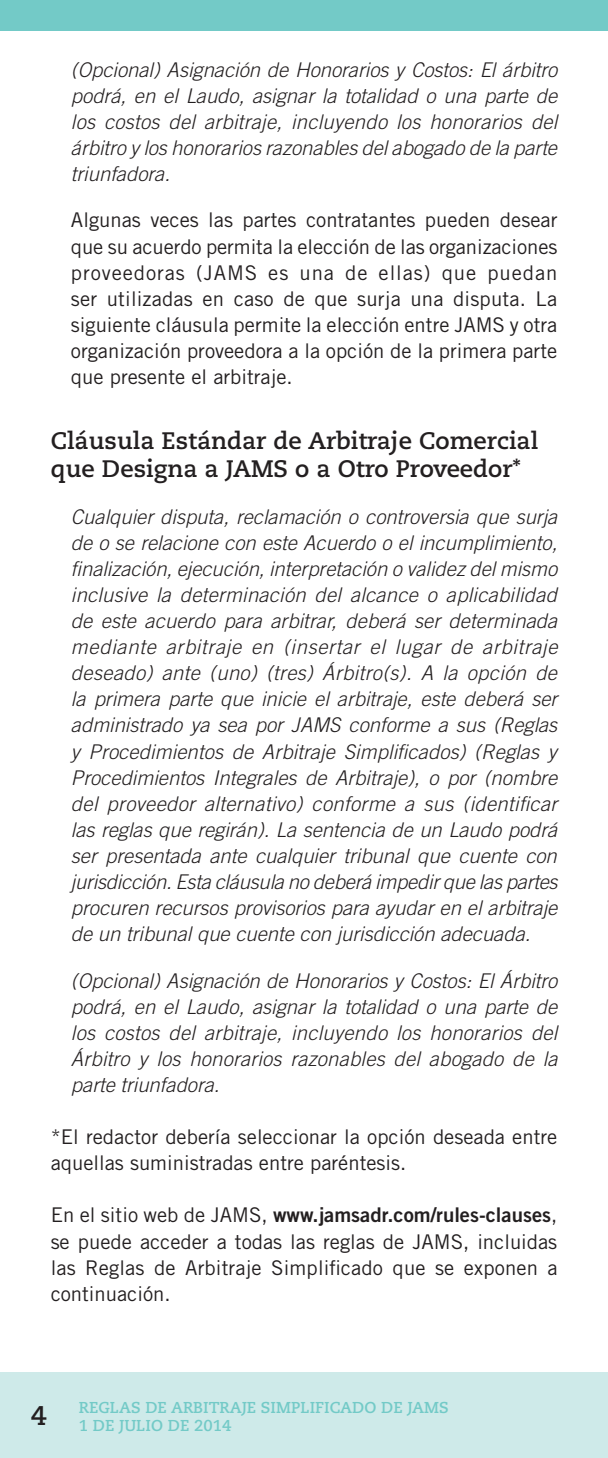
<style>
.page{position:relative;width:608px;height:1458px;background:#fff}
.page>*{position:absolute;margin:0;border:0;box-sizing:border-box;transform-origin:0 0}
.JAMS_Numbered_Heads{font:700 23.85px/28.6px "Caecilia";color:#231f20}
.JAMS_Rules_body_copy{font:italic 300 20.25px/26.1px "Trade Gothic";color:#231f20;text-align:justify}
.JAMS_Rules_body_copy-2{font:20.25px/26.1px "Trade Gothic";color:#231f20;text-align:justify}
.t1{font:700 15.75px/18px "Caecilia";color:#73cac7}
.s1{font-family:"Trade Gothic Bold Two"}
</style>
<div class="page">
<div style="left:0;top:1373px;width:608px;height:85px;background:#ceeae9"></div>
<div style="left:0;top:0;width:608px;height:30px;background:#73cac7"></div>
<p class="JAMS_Rules_body_copy" style="left:71px;top:56px;width:488px">(Opcional) Asignación de Honorarios y Costos: El árbitro podrá, en el Laudo, asignar la totalidad o una parte de los costos del arbitraje, incluyendo los honorarios del árbitro y los honorarios razonables del abogado de la parte triunfadora.</p>
<p class="JAMS_Rules_body_copy-2" style="left:71px;top:207px;width:488px">Algunas veces las partes contratantes pueden desear que su acuerdo permita la elección de las organizaciones proveedoras (JAMS es una de ellas) que puedan ser utilizadas en caso de que surja una disputa. La siguiente cláusula permite la elección entre JAMS y otra organización proveedora a la opción de la primera parte que presente el arbitraje.</p>
<p class="JAMS_Numbered_Heads" style="left:51px;top:426px;width:489px">Cláusula Estándar de Arbitraje Comercial que Designa a JAMS o a Otro Proveedor*</p>
<p class="JAMS_Rules_body_copy" style="left:71px;top:503px;width:488px">Cualquier disputa, reclamación o controversia que surja de o se relacione con este Acuerdo o el incumplimiento, finalización, ejecución, interpretación o validez del mismo inclusive la determinación del alcance o aplicabilidad de este acuerdo para arbitrar, deberá ser determinada mediante arbitraje en (insertar el lugar de arbitraje deseado) ante (uno) (tres) Árbitro(s). A la opción de la primera parte que inicie el arbitraje, este deberá ser administrado ya sea por JAMS conforme a sus (Reglas y Procedimientos de Arbitraje Simplificados) (Reglas y Procedimientos Integrales de Arbitraje), o por (nombre del proveedor alternativo) conforme a sus (identificar las reglas que regirán). La sentencia de un Laudo podrá ser presentada ante cualquier tribunal que cuente con jurisdicción. Esta cláusula no deberá impedir que las partes procuren recursos provisorios para ayudar en el arbitraje de un tribunal que cuente con jurisdicción adecuada.</p>
<p class="JAMS_Rules_body_copy" style="left:71px;top:967px;width:488px">(Opcional) Asignación de Honorarios y Costos: El Árbitro podrá, en el Laudo, asignar la totalidad o una parte de los costos del arbitraje, incluyendo los honorarios del Árbitro y los honorarios razonables del abogado de la parte triunfadora.</p>
<p class="JAMS_Rules_body_copy-2" style="left:51px;top:1124px;width:508px">*El redactor debería seleccionar la opción deseada entre aquellas suministradas entre paréntesis.</p>
<p class="JAMS_Rules_body_copy-2" style="left:51px;top:1202px;width:508px">En el sitio web de JAMS, <span class="s1">www.jamsadr.com/rules-clauses</span>, se puede acceder a todas las reglas de JAMS, incluidas las Reglas de Arbitraje Simplificado que se exponen a continuación.</p>
<p class="t1" style="left:31px;top:1399px;width:419px;text-indent:48px">REGLAS DE ARBITRAJE SIMPLIFICADO DE JAMS<br><sup>4</sup> 1 DE JULIO DE 2014</p>
</div>
